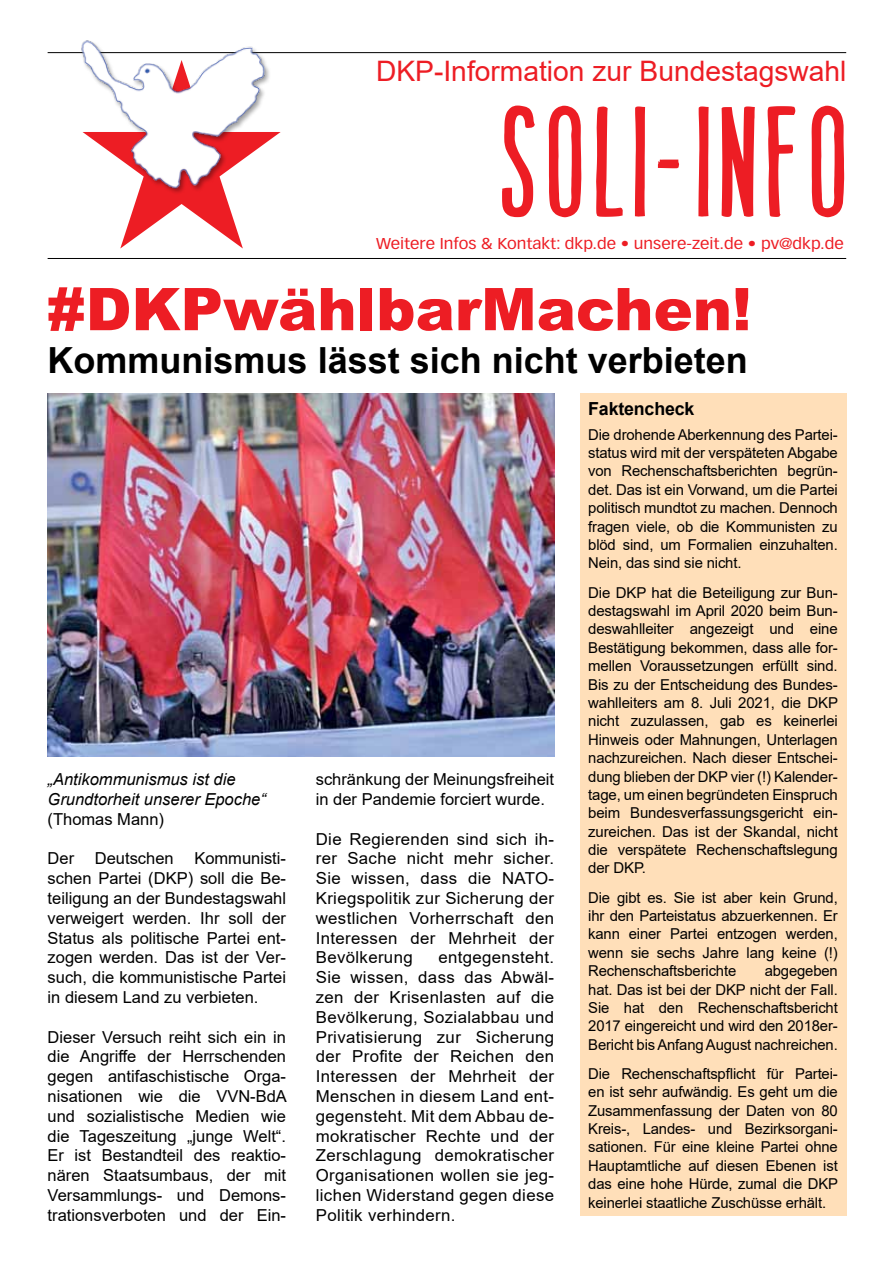
<style>
.page{position:relative;width:893px;height:1263px;background:#fff}
.page>*{position:absolute;margin:0;border:0;box-sizing:border-box;transform-origin:0 0}
.t1{font:152.1px "Tamales";letter-spacing:.01em;color:#ed1d24;scale:1.19 1}
.t2{font:900 58.95px "Arial";color:#ed1d24}
.t3{font:700 36px "Arial";color:#000}
.t4{font:28.2px "Arial";color:#ed1d24}
.t5{font:700 18px "Arial";letter-spacing:-.01em;color:#000}
.t6{font:16.5px/19.8px "Arial";color:#000;text-align:justify}
.t7{font:italic 16.5px/19.8px "Arial";color:#000}
.t8{font:15.45px "Vectora LT Std";color:#ed1d24;scale:1.09 1}
.t9{font:15px/18.5px "Arial";letter-spacing:-.01em;color:#000;text-align:justify}
</style>
<div class="page">
<hr style="left:48px;top:52px;width:798px;height:1px;background:#000">
<hr style="left:48px;top:258px;width:798px;height:1px;background:#000">
<svg style="left:502px;top:105px;width:33px;height:113px"></svg>
<svg style="left:548px;top:105px;width:34px;height:113px"></svg>
<svg style="left:596px;top:106px;width:27px;height:111px"></svg>
<svg style="left:634px;top:106px;width:12px;height:111px"></svg>
<svg style="left:657px;top:159px;width:23px;height:10px"></svg>
<svg style="left:698px;top:106px;width:11px;height:111px"></svg>
<svg style="left:720px;top:52px;width:37px;height:165px"></svg>
<svg style="left:767px;top:106px;width:29px;height:111px"></svg>
<svg style="left:811px;top:105px;width:34px;height:113px"></svg>
<svg style="left:120px;top:132px;width:161px;height:116px"></svg>
<img style="left:77px;top:40px;width:195px;height:154px">
<img style="left:48px;top:393px;width:506px;height:363px">
<div style="left:580px;top:393px;width:266px;height:823px;background:#ffdfb9"></div>
<h3 class="t4" style="left:376px;top:52px;width:472px">DKP-Information zur Bundestagswahl</h3>
<h1 class="t1" style="left:497px;top:90px;width:297px">SOLI-INFO</h1>
<p class="t8" style="left:376px;top:234px;width:431px">Weitere Infos &amp; Kontakt: dkp.de • unsere-zeit.de • pv@dkp.de</p>
<h2 class="t2" style="left:47px;top:266px;width:706px">#DKPwählbarMachen!</h2>
<h3 class="t3" style="left:48px;top:335px;width:702px">Kommunismus lässt sich nicht verbieten</h3>
<p class="t5" style="left:588px;top:396px;width:108px">Faktencheck</p>
<p class="t9" style="left:588px;top:425px;width:251px">Die drohende Aberkennung des Partei&shy;status wird mit der verspäteten Abgabe von Rechenschaftsberichten begrün&shy;det. Das ist ein Vorwand, um die Partei politisch mundtot zu machen. Dennoch fragen viele, ob die Kommunisten zu blöd sind, um Formalien einzuhalten.<br>Nein, das sind sie nicht.</p>
<p class="t9" style="left:588px;top:583px;width:251px">Die DKP hat die Beteiligung zur Bun&shy;destagswahl im April 2020 beim Bun&shy;deswahlleiter angezeigt und eine Bestätigung bekommen, dass alle for&shy;mellen Voraussetzungen erfüllt sind.<br>Bis zu der Entscheidung des Bundes&shy;wahlleiters am 8. Juli 2021, die DKP nicht zuzulassen, gab es keinerlei Hinweis oder Mahnungen, Unterlagen nachzureichen. Nach dieser Entschei&shy;dung blieben der DKP vier (!) Kalender&shy;tage, um einen begründeten Einspruch beim Bundesverfassungsgericht ein&shy;zureichen. Das ist der Skandal, nicht die verspätete Rechenschaftslegung der DKP.</p>
<p class="t9" style="left:588px;top:888px;width:251px">Die gibt es. Sie ist aber kein Grund, ihr den Parteistatus abzuerkennen. Er kann einer Partei entzogen werden, wenn sie sechs Jahre lang keine (!)<br>Rechenschaftsberichte</p>
<p class="t6" style="left:316px;top:769px;width:240px">schränkung der Meinungsfreiheit in der Pandemie forciert wurde.</p>
<p class="t6" style="left:316px;top:829px;width:240px">Die Regierenden sind sich ih&shy;rer Sache nicht mehr sicher.<br>Sie wissen, dass die NATO-Kriegspolitik zur Sicherung der westlichen Vorherrschaft den Interessen der Mehrheit der Bevölkerung</p>
<p class="t7" style="left:48px;top:770px;width:220px">„Antikommunismus ist die<br>Grundtorheit unserer Epoche“</p>
<p class="t6" style="left:48px;top:809px;width:118px">(Thomas Mann)</p>
<p class="t6" style="left:48px;top:848px;width:28px">Der</p>
<p class="t6" style="left:48px;top:848px;width:240px;text-indent:47px">Deutschen Kommunisti&shy;schen Partei (DKP) soll die Be&shy;teiligung an der Bundestagswahl verweigert werden. Ihr soll der Status als politische Partei ent&shy;zogen werden. Das ist der Ver&shy;such, die kommunistische Partei in diesem Land zu verbieten.</p>
<p class="t6" style="left:48px;top:1027px;width:241px">Dieser Versuch reiht sich ein in die Angriffe der Herrschenden gegen antifaschistische Orga&shy;nisationen wie die VVN-BdA und sozialistische Medien wie die Tageszeitung „junge Welt“.<br>Er ist Bestandteil des reaktio&shy;nären Staatsumbaus, der mit Versammlungs- und Demons&shy;trationsverboten und der Ein-</p>
<p class="t6" style="left:316px;top:947px;width:240px;text-indent:123px">entgegensteht.<br>Sie wissen, dass das Abwäl&shy;zen der Krisenlasten auf die Bevölkerung, Sozialabbau und Privatisierung zur Sicherung der Profite der Reichen den Interessen der Mehrheit der Menschen in diesem Land ent&shy;gegensteht. Mit dem Abbau de&shy;mokratischer Rechte und der Zerschlagung demokratischer Organisationen wollen sie jeg&shy;lichen Widerstand gegen diese Politik verhindern.</p>
<p class="t9" style="left:588px;top:962px;width:251px;text-indent:176px">abgegeben hat. Das ist bei der DKP nicht der Fall.<br>Sie hat den Rechenschaftsbericht 2017 eingereicht und wird den 2018er-Bericht bis Anfang August nachreichen.</p>
<p class="t9" style="left:588px;top:1064px;width:251px">Die Rechenschaftspflicht für Partei&shy;en ist sehr aufwändig. Es geht um die Zusammenfassung der Daten von 80<br>Kreis-, Landes- und Bezirksorgani&shy;sationen. Für eine kleine Partei ohne Hauptamtliche auf diesen Ebenen ist das eine hohe Hürde, zumal die DKP keinerlei staatliche Zuschüsse erhält.</p>
</div>
